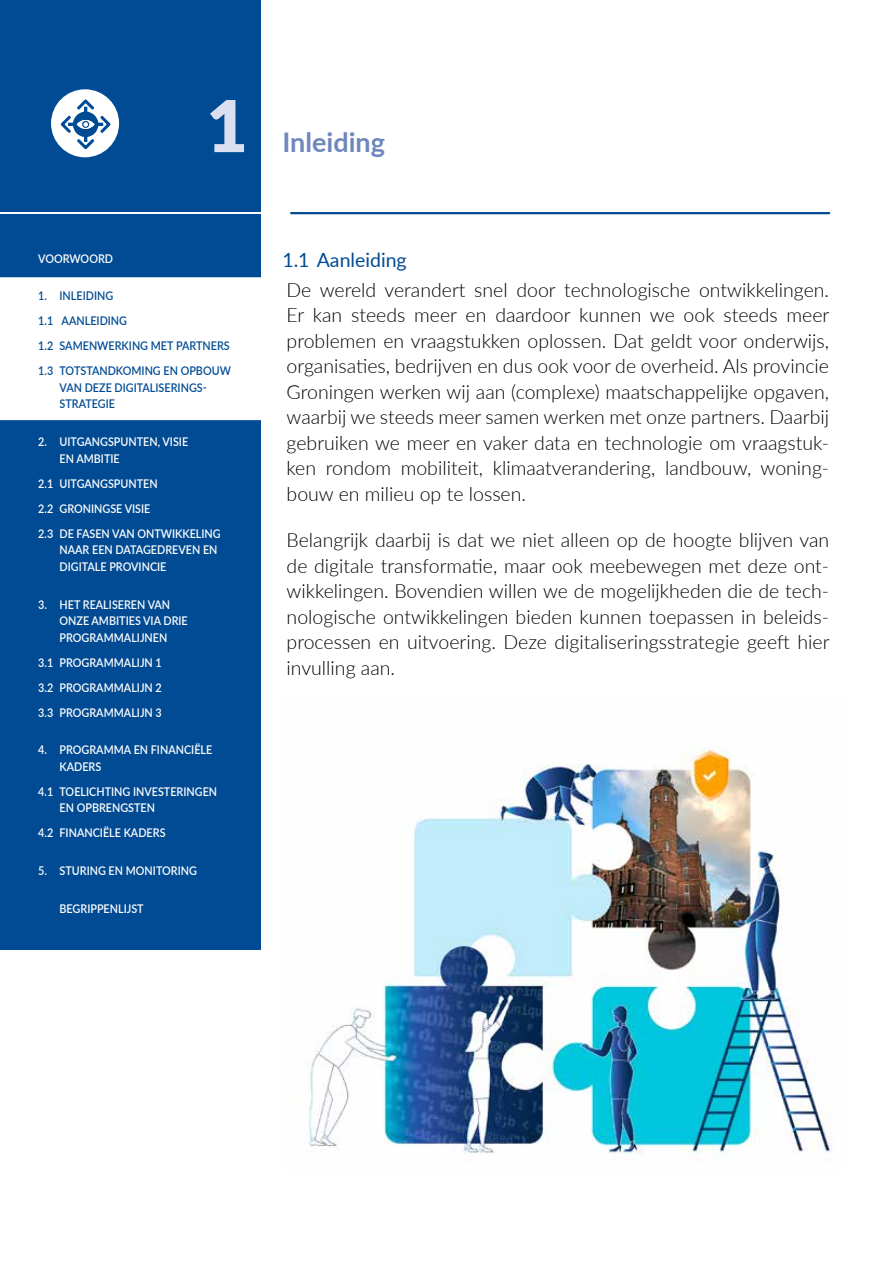
<style>
.page{position:relative;width:893px;height:1263px;background:#fff}
.page>*{position:absolute;margin:0;border:0;box-sizing:border-box;transform-origin:0 0}
.HOOFDSTUK{font:900 71.55px "Lato";color:#dbdff0}
.HOOFDSTUK-2{font:700 27px "Lato";color:#6f87bd}
.AANHEF{font:300 19.5px/25.5px "Lato";color:#000;text-align:justify}
._1_1{font:19.5px "Lato";color:#004b93}
.t1{font:600 12px/16.5px "Lato";color:#fff;scale:.9 1}
.t2{font:600 12px/25px "Lato";color:#004b93;scale:.9 1}
</style>
<div class="page">
<div style="left:0;top:214px;width:261px;height:735px;background:#004b93"></div>
<div style="left:0;top:0;width:261px;height:212px;background:#004b93"></div>
<hr style="left:291px;top:212px;width:538px;height:2px;background:#004b93">
<img style="left:307px;top:747px;width:527px;height:415px">
<div style="left:0;top:277px;width:261px;height:144px;background:#fff"></div>
<div style="left:51px;top:89px;width:68px;height:68px;background:#fff;border-radius:50%"></div>
<svg style="left:59px;top:98px;width:53px;height:58px"></svg>
<h1 class="HOOFDSTUK" style="left:206px;top:72px;width:43px">1</h1>
<p class="t1" style="left:38px;top:250px;width:85px">VOORWOORD</p>
<p class="t2" style="left:38px;top:283px;width:216px">1. INLEIDING<br>1.1 AANLEIDING<br>1.2 SAMENWERKING MET PARTNERS<br>1.3 TOTSTANDKOMING EN OPBOUW</p>
<p class="t2" style="left:60px;top:379px;width:165px;line-height:16.5px">VAN DEZE DIGITALISERINGS-<br>STRATEGIE</p>
<p class="t1" style="left:60px;top:433px;width:145px;text-indent:-21px">2. UITGANGSPUNTEN, VISIE<br>EN AMBITIE</p>
<p class="t1" style="left:38px;top:470px;width:204px;line-height:25px">2.1 UITGANGSPUNTEN<br>2.2 GRONINGSE VISIE<br>2.3 DE FASEN VAN ONTWIKKELING</p>
<p class="t1" style="left:60px;top:541px;width:177px">NAAR EEN DATAGEDREVEN EN<br>DIGITALE PROVINCIE</p>
<p class="t1" style="left:60px;top:595px;width:144px;text-indent:-21px">3. HET REALISEREN VAN<br>ONZE AMBITIES VIA DRIE<br>PROGRAMMALIJNEN</p>
<p class="t1" style="left:38px;top:649px;width:139px;line-height:25px;text-align:justify">3.1 PROGRAMMALIJN 1<br>3.2 PROGRAMMALIJN 2<br>3.3 PROGRAMMALIJN 3</p>
<p class="t1" style="left:60px;top:741px;width:171px;text-indent:-21px">4. PROGRAMMA EN FINANCIËLE<br>KADERS</p>
<p class="t1" style="left:60px;top:783px;width:177px;text-indent:-21px">4.1 TOELICHTING INVESTERINGEN<br>EN OPBRENGSTEN</p>
<p class="t1" style="left:38px;top:824px;width:143px">4.2 FINANCIËLE KADERS</p>
<p class="t1" style="left:38px;top:862px;width:178px">5. STURING EN MONITORING</p>
<p class="t1" style="left:60px;top:900px;width:95px">BEGRIPPENLIJST</p>
<h1 class="HOOFDSTUK-2" style="left:282px;top:122px;width:104px">Inleiding</h1>
<h2 class="_1_1" style="left:282px;top:246px;width:126px">1.1 Aanleiding</h2>
<p class="AANHEF" style="left:287px;top:276px;width:544px">De wereld verandert snel door technologische ontwikkelingen.<br>Er kan steeds meer en daardoor kunnen we ook steeds meer problemen en vraagstukken oplossen. Dat geldt voor onderwijs, organisaties, bedrijven en dus ook voor de overheid. Als provincie Groningen werken wij aan (complexe) maatschappelijke opgaven, waarbij we steeds meer samen werken met onze partners. Daarbij gebruiken we meer en vaker data en technologie om vraagstuk&shy;ken rondom mobiliteit, klimaatverandering, landbouw, woning&shy;bouw en milieu op te lossen.</p>
<p class="AANHEF" style="left:287px;top:527px;width:544px">Belangrijk daarbij is dat we niet alleen op de hoogte blijven van de digitale transformatie, maar ook meebewegen met deze ont&shy;wikkelingen. Bovendien willen we de mogelijkheden die de tech&shy;nologische ontwikkelingen bieden kunnen toepassen in beleids&shy;processen en uitvoering. Deze digitaliseringsstrategie geeft hier invulling aan.</p>
</div>
